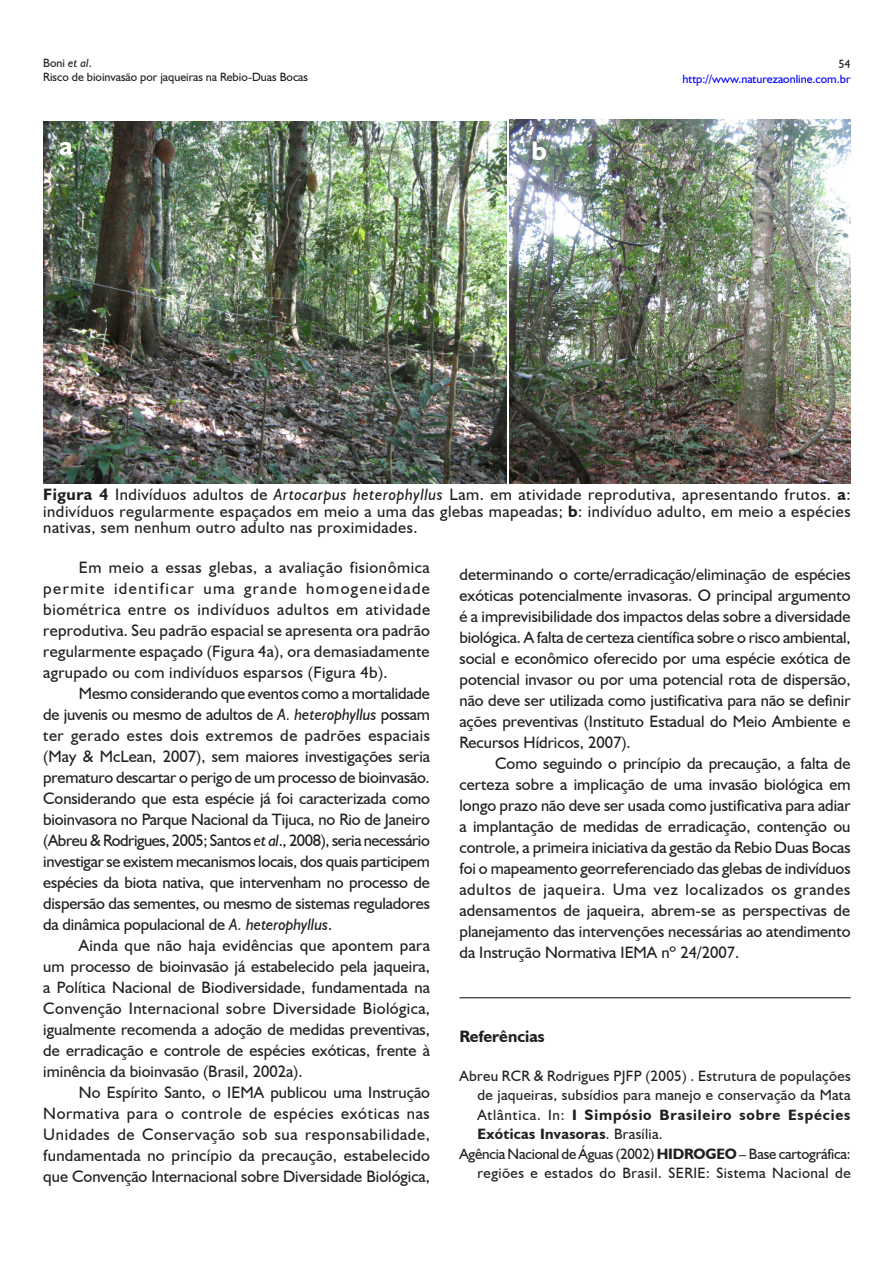
<style>
.page{position:relative;width:893px;height:1263px;background:#fff}
.page>*{position:absolute;margin:0;border:0;box-sizing:border-box;transform-origin:0 0}
.Titulo_ingles{font:700 27px "Humanist 521 BT";color:#fff}
.legenda{font:700 27px "Humanist 521 BT";color:#fcfcfc}
.Texto{font:16.5px/21px "Humanist 521 BT";color:#231f20;text-align:justify}
.legenda-2{font:16.5px/16.5px "Humanist 521 BT";letter-spacing:.03em;color:#231f20;text-align:justify}
.Titulo_seção{font:700 16.5px "Humanist 521 BT";color:#231f20}
.referencias{font:15px/19.5px "Humanist 521 BT";letter-spacing:.02em;color:#231f20;text-align:justify}
.Cabeçalho_interior_s{font:12px "Humanist 521 BT";color:#231f20}
.Hanging_indent{font:12px "Humanist 521 BT";color:#00f}
.Hanging_indent-2{font:12px "Humanist 521 BT";color:#231f20}
.s1{font-style:italic}
.s2{font-weight:700}
</style>
<div class="page">
<img style="left:44px;top:122px;width:463px;height:361px">
<img style="left:509px;top:120px;width:341px;height:363px">
<hr style="left:459px;top:997px;width:391px;height:1px;background:#231f20">
<p class="Cabeçalho_interior_s" style="left:43px;top:55px;width:50px">Boni <span class="s1">et al</span>.</p>
<p class="Cabeçalho_interior_s" style="left:43px;top:70px;width:266px">Risco de bioinvasão por jaqueiras na Rebio-Duas Bocas</p>
<p class="Titulo_ingles" style="left:59px;top:129px;width:15px">a</p>
<p class="legenda" style="left:531px;top:134px;width:17px">b</p>
<p class="Hanging_indent-2" style="left:838px;top:56px;width:14px">54</p>
<p class="Hanging_indent" style="left:683px;top:71px;width:169px">http://www.naturezaonline.com.br</p>
<p class="legenda-2" style="left:43px;top:486px;width:809px"><span class="s2">Figura 4</span> Indivíduos adultos de <span class="s1">Artocarpus heterophyllus</span> Lam. em atividade reprodutiva, apresentando frutos. <span class="s2">a</span>: indivíduos regularmente espaçados em meio a uma das glebas mapeadas; <span class="s2">b</span>: indivíduo adulto, em meio a espécies nativas, sem nenhum outro adulto nas proximidades.</p>
<p class="Texto" style="left:43px;top:557px;width:388px;text-indent:36px">Em meio a essas glebas, a avaliação fisionômica permite identificar uma grande homogeneidade biométrica entre os indivíduos adultos em atividade reprodutiva. Seu padrão espacial se apresenta ora padrão regularmente espaçado (Figura 4a), ora demasiadamente agrupado ou com indivíduos esparsos (Figura 4b).</p>
<p class="Texto" style="left:43px;top:683px;width:388px;text-indent:36px">Mesmo considerando que eventos como a mortalidade de juvenis ou mesmo de adultos de <span class="s1">A. heterophyllus</span> possam ter gerado estes dois extremos de padrões espaciais (May &amp; McLean, 2007), sem maiores investigações seria prematuro descartar o perigo de um processo de bioinvasão.<br>Considerando que esta espécie já foi caracterizada como bioinvasora no Parque Nacional da Tijuca, no Rio de Janeiro (Abreu &amp; Rodrigues, 2005; Santos <span class="s1">et al</span>., 2008), seria necessário investigar se existem mecanismos locais, dos quais participem espécies da biota nativa, que intervenham no processo de dispersão das sementes, ou mesmo de sistemas reguladores da dinâmica populacional de <span class="s1">A. heterophyllus</span>.</p>
<p class="Texto" style="left:43px;top:935px;width:388px;text-indent:36px">Ainda que não haja evidências que apontem para um processo de bioinvasão já estabelecido pela jaqueira, a Política Nacional de Biodiversidade, fundamentada na Convenção Internacional sobre Diversidade Biológica, igualmente recomenda a adoção de medidas preventivas, de erradicação e controle de espécies exóticas, frente à iminência da bioinvasão (Brasil, 2002a).</p>
<p class="Texto" style="left:43px;top:1082px;width:388px;text-indent:36px">No Espírito Santo, o IEMA publicou uma Instrução Normativa para o controle de espécies exóticas nas Unidades de Conservação sob sua responsabilidade, fundamentada no princípio da precaução, estabelecido que Convenção Internacional sobre Diversidade Biológica,</p>
<p class="Texto" style="left:459px;top:563px;width:393px">determinando o corte/erradicação/eliminação de espécies exóticas potencialmente invasoras. O principal argumento é a imprevisibilidade dos impactos delas sobre a diversidade biológica. A falta de certeza científica sobre o risco ambiental, social e econômico oferecido por uma espécie exótica de potencial invasor ou por uma potencial rota de dispersão, não deve ser utilizada como justificativa para não se definir ações preventivas (Instituto Estadual do Meio Ambiente e Recursos Hídricos, 2007).</p>
<p class="Texto" style="left:459px;top:752px;width:393px;text-indent:36px">Como seguindo o princípio da precaução, a falta de certeza sobre a implicação de uma invasão biológica em longo prazo não deve ser usada como justificativa para adiar a implantação de medidas de erradicação, contenção ou controle, a primeira iniciativa da gestão da Rebio Duas Bocas foi o mapeamento georreferenciado das glebas de indivíduos adultos de jaqueira. Uma vez localizados os grandes adensamentos de jaqueira, abrem-se as perspectivas de planejamento das intervenções necessárias ao atendimento da Instrução Normativa IEMA nº 24/2007.</p>
<p class="Titulo_seção" style="left:459px;top:1026px;width:87px">Referências</p>
<p class="referencias" style="left:477px;top:1065px;width:375px;text-indent:-18px">Abreu RCR &amp; Rodrigues PJFP (2005) . Estrutura de populações de jaqueiras, subsídios para manejo e conservação da Mata Atlântica. In: <span class="s2">I Simpósio Brasileiro sobre Espécies Exóticas Invasoras</span>. Brasília.</p>
<p class="referencias" style="left:459px;top:1143px;width:393px;text-align:right">Agência Nacional de Águas (2002) <span class="s2">HIDROGEO</span> <span class="s1">–</span> Base cartográfica: regiões e estados do Brasil. SERIE: Sistema Nacional de</p>
</div>
